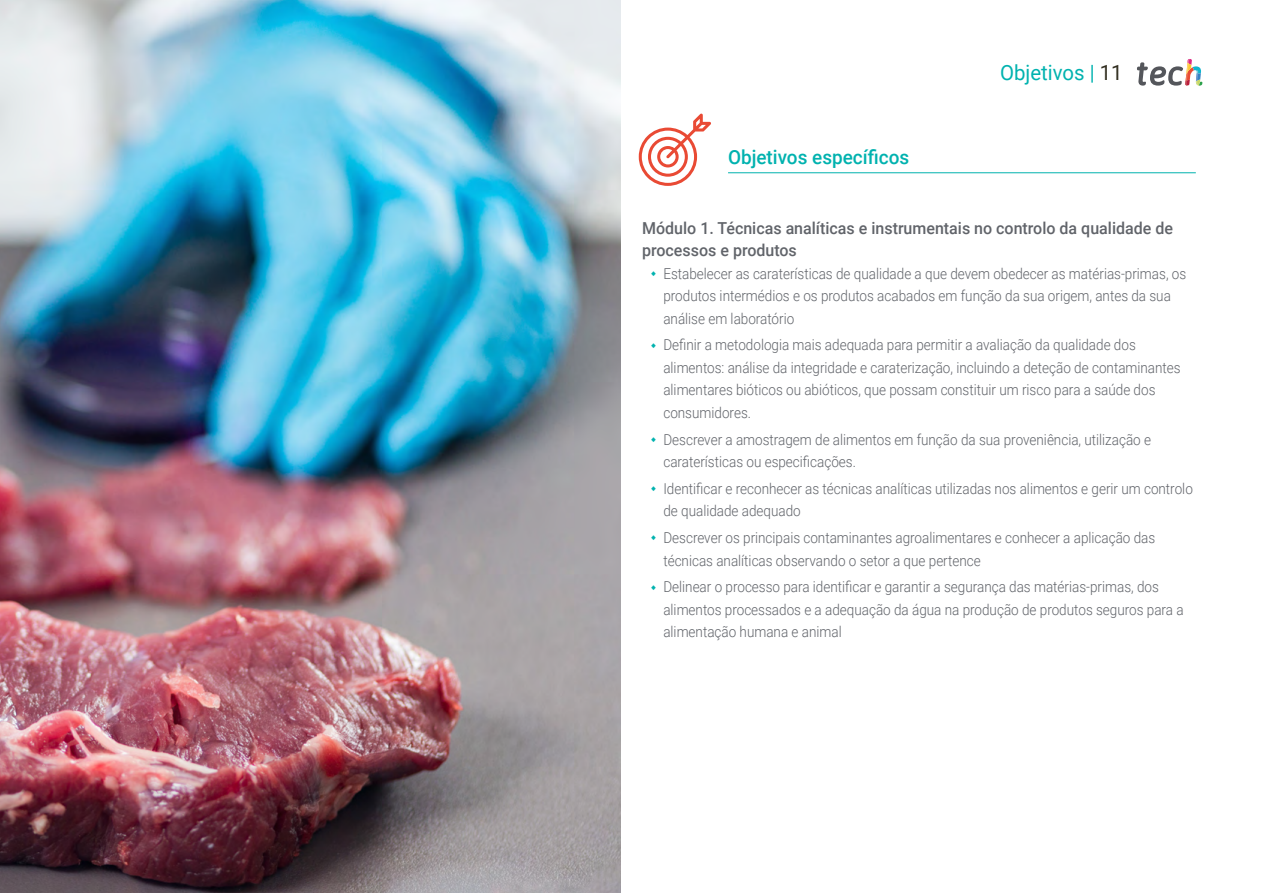
<style>
.page{position:relative;width:1263px;height:893px;background:#fff}
.page>*{position:absolute;margin:0;border:0;box-sizing:border-box;transform-origin:0 0}
.t1{font:21px "Roboto";color:#00b2af}
.t2{font:500 19.5px "Roboto";color:#00b2af}
.t3{font:500 16.5px/22.5px "Roboto";color:#61646a}
.t4{font:300 15px/22.5px "Roboto";color:#61646a;scale:.9 1}
.s1{color:#312e20}
</style>
<div class="page">
<hr style="left:728px;top:172px;width:468px;height:1px;background:#00b2af">
<svg style="left:639px;top:113px;width:72px;height:73px"></svg>
<img style="left:0;top:0;width:621px;height:893px">
<svg style="left:1137px;top:59px;width:65px;height:27px"></svg>
<h2 class="t2" style="left:728px;top:144px;width:183px">Objetivos específicos</h2>
<h1 class="t1" style="left:1000px;top:57px;width:124px">Objetivos | <span class="s1">11</span></h1>
<p class="t3" style="left:642px;top:216px;width:532px">Módulo 1. Técnicas analíticas e instrumentais no controlo da qualidade de processos e produtos</p>
<p class="t4" style="left:663px;top:261px;width:582px">Estabelecer as caraterísticas de qualidade a que devem obedecer as matérias-primas, os produtos intermédios e os produtos acabados em função da sua origem, antes da sua análise em laboratório</p>
<p class="t4" style="left:663px;top:333px;width:576px">Definir a metodologia mais adequada para permitir a avaliação da qualidade dos alimentos: análise da integridade e caraterização, incluindo a deteção de contaminantes alimentares bióticos ou abióticos, que possam constituir um risco para a saúde dos consumidores.</p>
<p class="t4" style="left:663px;top:427px;width:543px">Descrever a amostragem de alimentos em função da sua proveniência, utilização e caraterísticas ou especificações.</p>
<p class="t4" style="left:663px;top:477px;width:590px">Identificar e reconhecer as técnicas analíticas utilizadas nos alimentos e gerir um controlo de qualidade adequado</p>
<p class="t4" style="left:663px;top:526px;width:548px">Descrever os principais contaminantes agroalimentares e conhecer a aplicação das técnicas analíticas observando o setor a que pertence</p>
<p class="t4" style="left:663px;top:575px;width:580px">Delinear o processo para identificar e garantir a segurança das matérias-primas, dos alimentos processados e a adequação da água na produção de produtos seguros para a alimentação humana e animal</p>
</div>
